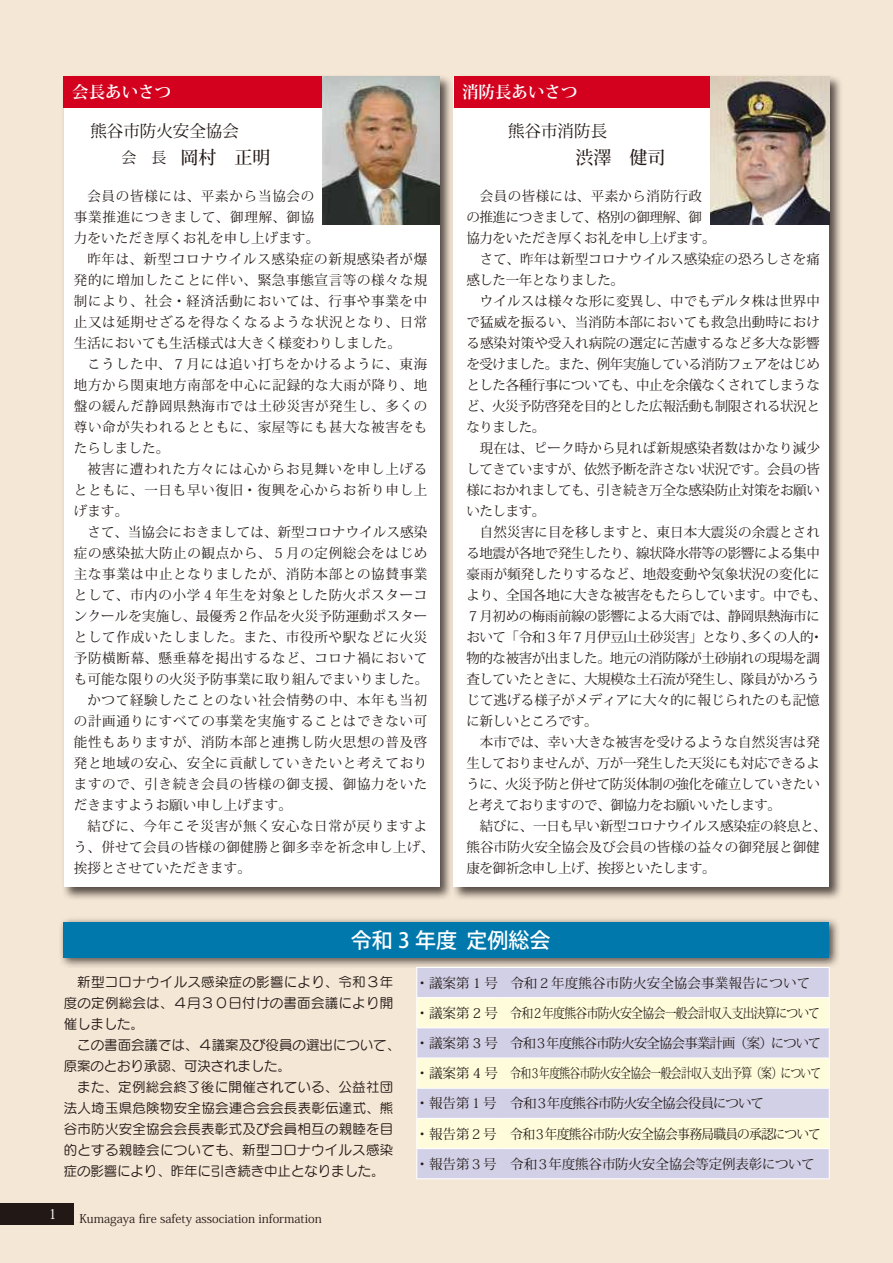
<style>
.page{position:relative;width:893px;height:1263px;background:#f4e7d6}
.page>*{position:absolute;margin:0;border:0;box-sizing:border-box;transform-origin:0 0}
.t1{font:500 21px "Koz Go Pro";color:#fff}
.t2{font:500 18px "Koz Min Pro";color:#221815}
.t3{font:16.5px "Koz Min Pro";color:#221815}
.t4{font:700 16.5px "Koz Min Pro";color:#fff}
.t5{font:13.8px "Koz Min Pro";color:#fff}
.t6{font:13.5px "Koz Min Pro";letter-spacing:.01em;color:#221815}
.t7{font:13.5px "Koz Min Pro";letter-spacing:-.03em;color:#221815}
.t8{font:13.5px "Koz Min Pro";letter-spacing:.05em;color:#221815}
.t9{font:13.5px "Koz Min Pro";letter-spacing:.055em;color:#221815}
.t10{font:13.5px/21px "Seurat Pro M";letter-spacing:-.005em;color:#221815;text-align:justify}
.t11{font:13.5px "Koz Min Pro";letter-spacing:-.05em;color:#221815}
.t12{font:13.5px "Koz Min Pro";letter-spacing:-.01em;color:#221815}
.t13{font:13.5px "Koz Min Pro";letter-spacing:.03em;color:#221815}
.t14{font:13.5px "Koz Min Pro";letter-spacing:.06em;color:#221815}
.t15{font:13.5px "Koz Min Pro";letter-spacing:.035em;color:#221815}
.t16{font:12px "Koz Min Pro";color:#221815}
.s1{font-weight:400;font-size:15px}
</style>
<div class="page">
<div style="left:62px;top:74px;width:392px;height:827px;background:#221815;opacity:.75"></div>
<div style="left:64px;top:77px;width:375px;height:810px;background:#fff"></div>
<div style="left:451px;top:74px;width:392px;height:827px;background:#221815;opacity:.75"></div>
<div style="left:454px;top:77px;width:375px;height:810px;background:#fff"></div>
<div style="left:64px;top:77px;width:259px;height:31px;background:#d3001e"></div>
<div style="left:454px;top:77px;width:256px;height:31px;background:#d3001e"></div>
<img style="left:323px;top:77px;width:116px;height:147px">
<img style="left:710px;top:77px;width:119px;height:147px">
<div style="left:59px;top:916px;width:781px;height:53px;background:#221815;opacity:.75"></div>
<div style="left:64px;top:922px;width:765px;height:35px;background:#0078ac"></div>
<div style="left:417px;top:968px;width:412px;height:210px;background:#d2d0e6"></div>
<svg style="left:417px;top:998px;width:412px;height:150px;background:#edeadf"></svg>
<hr style="left:416px;top:967px;width:86px;height:1px;background:#fff">
<hr style="left:502px;top:967px;width:328px;height:1px;background:#fff">
<hr style="left:416px;top:997px;width:86px;height:1px;background:#fff">
<hr style="left:502px;top:997px;width:328px;height:1px;background:#fff">
<hr style="left:416px;top:1027px;width:86px;height:1px;background:#fff">
<svg style="left:416px;top:968px;width:1px;height:89px"></svg>
<hr style="left:502px;top:1027px;width:328px;height:1px;background:#fff">
<svg style="left:829px;top:968px;width:1px;height:89px"></svg>
<hr style="left:416px;top:1057px;width:86px;height:1px;background:#fff">
<hr style="left:416px;top:1058px;width:1px;height:30px;background:#fff">
<hr style="left:502px;top:1057px;width:328px;height:1px;background:#fff">
<hr style="left:829px;top:1058px;width:1px;height:30px;background:#fff">
<hr style="left:416px;top:1088px;width:86px;height:1px;background:#fff">
<hr style="left:502px;top:1088px;width:328px;height:1px;background:#fff">
<hr style="left:416px;top:1118px;width:86px;height:1px;background:#fff">
<hr style="left:502px;top:1118px;width:328px;height:1px;background:#fff">
<hr style="left:416px;top:1148px;width:86px;height:1px;background:#fff">
<svg style="left:416px;top:1089px;width:1px;height:89px"></svg>
<hr style="left:502px;top:1148px;width:328px;height:1px;background:#fff">
<svg style="left:829px;top:1089px;width:1px;height:89px"></svg>
<hr style="left:416px;top:1178px;width:86px;height:1px;background:#fff">
<hr style="left:502px;top:1178px;width:328px;height:1px;background:#fff">
<div style="left:0;top:1203px;width:74px;height:22px;background:#221815"></div>
<p class="t4" style="left:72px;top:80px;width:101px">会長あいさつ</p>
<p class="t4" style="left:462px;top:80px;width:117px">消防長あいさつ</p>
<p class="t3" style="left:90px;top:119px;width:150px">熊谷市防火安全協会</p>
<h2 class="t2" style="left:122px;top:144px;width:150px"><span class="s1">会　長</span> 岡村　正明</h2>
<p class="t3" style="left:508px;top:119px;width:100px">熊谷市消防長</p>
<h2 class="t2" style="left:575px;top:144px;width:91px">渋澤　健司</h2>
<p class="t14" style="left:87px;top:186px;width:229px">会員の皆様には、平素から当協会の</p>
<p class="t9" style="left:74px;top:207px;width:242px">事業推進につきまして、御理解、御協</p>
<p class="t6" style="left:74px;top:228px;width:247px">力をいただき厚くお礼を申し上げます。</p>
<p class="t9" style="left:87px;top:249px;width:341px">昨年は、新型コロナウイルス感染症の新規感染者が爆</p>
<p class="t8" style="left:74px;top:270px;width:355px">発的に増加したことに伴い、緊急事態宣言等の様々な規</p>
<p class="t9" style="left:74px;top:291px;width:355px">制により、社会・経済活動においては、行事や事業を中</p>
<p class="t8" style="left:74px;top:312px;width:355px">止又は延期せざるを得なくなるような状況となり、日常</p>
<p class="t6" style="left:74px;top:333px;width:329px">生活においても生活様式は大きく様変わりしました。</p>
<p class="t9" style="left:87px;top:354px;width:341px">こうした中、７月には追い打ちをかけるように、東海</p>
<p class="t8" style="left:74px;top:375px;width:355px">地方から関東地方南部を中心に記録的な大雨が降り、地</p>
<p class="t8" style="left:74px;top:396px;width:355px">盤の緩んだ静岡県熱海市では土砂災害が発生し、多くの</p>
<p class="t8" style="left:74px;top:417px;width:355px">尊い命が失われるとともに、家屋等にも甚大な被害をも</p>
<p class="t6" style="left:74px;top:438px;width:97px">たらしました。</p>
<p class="t8" style="left:87px;top:459px;width:341px">被害に遭われた方々には心からお見舞いを申し上げる</p>
<p class="t9" style="left:74px;top:480px;width:355px">とともに、一日も早い復旧・復興を心からお祈り申し上</p>
<p class="t6" style="left:74px;top:501px;width:56px">げます。</p>
<p class="t6" style="left:87px;top:522px;width:341px">さて、当協会におきましては、新型コロナウイルス感染</p>
<p class="t8" style="left:74px;top:543px;width:355px">症の感染拡大防止の観点から、５月の定例総会をはじめ</p>
<p class="t8" style="left:74px;top:564px;width:355px">主な事業は中止となりましたが、消防本部との協賛事業</p>
<p class="t8" style="left:74px;top:585px;width:355px">として、市内の小学４年生を対象とした防火ポスターコ</p>
<p class="t6" style="left:74px;top:606px;width:355px">ンクールを実施し、最優秀２作品を火災予防運動ポスター</p>
<p class="t9" style="left:74px;top:627px;width:355px">として作成いたしました。また、市役所や駅などに火災</p>
<p class="t9" style="left:74px;top:648px;width:355px">予防横断幕、懸垂幕を掲出するなど、コロナ禍において</p>
<p class="t6" style="left:74px;top:669px;width:356px">も可能な限りの火災予防事業に取り組んでまいりました。</p>
<p class="t9" style="left:87px;top:690px;width:341px">かつて経験したことのない社会情勢の中、本年も当初</p>
<p class="t8" style="left:74px;top:711px;width:355px">の計画通りにすべての事業を実施することはできない可</p>
<p class="t8" style="left:74px;top:732px;width:355px">能性もありますが、消防本部と連携し防火思想の普及啓</p>
<p class="t8" style="left:74px;top:753px;width:355px">発と地域の安心、安全に貢献していきたいと考えており</p>
<p class="t9" style="left:74px;top:774px;width:355px">ますので、引き続き会員の皆様の御支援、御協力をいた</p>
<p class="t6" style="left:74px;top:795px;width:220px">だきますようお願い申し上げます。</p>
<p class="t9" style="left:87px;top:816px;width:341px">結びに、今年こそ災害が無く安心な日常が戻りますよ</p>
<p class="t13" style="left:74px;top:837px;width:362px">う、併せて会員の皆様の御健勝と御多幸を祈念申し上げ、</p>
<p class="t6" style="left:74px;top:858px;width:179px">挨拶とさせていただきます。</p>
<p class="t15" style="left:480px;top:186px;width:224px">会員の皆様には、平素から消防行政</p>
<p class="t7" style="left:466px;top:207px;width:237px">の推進につきまして、格別の御理解、御</p>
<p class="t7" style="left:466px;top:228px;width:251px">協力をいただき厚くお礼を申し上げます。</p>
<p class="t6" style="left:480px;top:249px;width:341px">さて、昨年は新型コロナウイルス感染症の恐ろしさを痛</p>
<p class="t7" style="left:466px;top:270px;width:159px">感した一年となりました。</p>
<p class="t6" style="left:480px;top:291px;width:341px">ウイルスは様々な形に変異し、中でもデルタ株は世界中</p>
<p class="t6" style="left:466px;top:312px;width:355px">で猛威を振るい、当消防本部においても救急出動時におけ</p>
<p class="t6" style="left:466px;top:333px;width:355px">る感染対策や受入れ病院の選定に苦慮するなど多大な影響</p>
<p class="t7" style="left:466px;top:354px;width:355px">を受けました。また、例年実施している消防フェアをはじめ</p>
<p class="t7" style="left:466px;top:375px;width:355px">とした各種行事についても、中止を余儀なくされてしまうな</p>
<p class="t7" style="left:466px;top:396px;width:355px">ど、火災予防啓発を目的とした広報活動も制限される状況と</p>
<p class="t6" style="left:466px;top:417px;width:80px">なりました。</p>
<p class="t6" style="left:480px;top:438px;width:341px">現在は、ピーク時から見れば新規感染者数はかなり減少</p>
<p class="t7" style="left:466px;top:459px;width:355px">してきていますが、依然予断を許さない状況です。会員の皆</p>
<p class="t7" style="left:466px;top:480px;width:355px">様におかれましても、引き続き万全な感染防止対策をお願い</p>
<p class="t6" style="left:466px;top:501px;width:80px">いたします。</p>
<p class="t6" style="left:480px;top:522px;width:341px">自然災害に目を移しますと、東日本大震災の余震とされ</p>
<p class="t7" style="left:466px;top:543px;width:355px">る地震が各地で発生したり、線状降水帯等の影響による集中</p>
<p class="t6" style="left:466px;top:564px;width:355px">豪雨が頻発したりするなど、地殻変動や気象状況の変化に</p>
<p class="t12" style="left:466px;top:585px;width:362px">より、全国各地に大きな被害をもたらしています。中でも、</p>
<p class="t7" style="left:466px;top:606px;width:355px">７月初めの梅雨前線の影響による大雨では、静岡県熱海市に</p>
<p class="t7" style="left:466px;top:627px;width:358px">おいて「令和３年７月伊豆山土砂災害」となり、多くの人的・</p>
<p class="t7" style="left:466px;top:648px;width:355px">物的な被害が出ました。地元の消防隊が土砂崩れの現場を調</p>
<p class="t7" style="left:466px;top:669px;width:355px">査していたときに、大規模な土石流が発生し、隊員がかろう</p>
<p class="t6" style="left:466px;top:690px;width:355px">じて逃げる様子がメディアに大々的に報じられたのも記憶</p>
<p class="t7" style="left:466px;top:711px;width:133px">に新しいところです。</p>
<p class="t6" style="left:480px;top:732px;width:341px">本市では、幸い大きな被害を受けるような自然災害は発</p>
<p class="t7" style="left:466px;top:753px;width:355px">生しておりませんが、万が一発生した天災にも対応できるよ</p>
<p class="t7" style="left:466px;top:774px;width:355px">うに、火災予防と併せて防災体制の強化を確立していきたい</p>
<p class="t7" style="left:466px;top:795px;width:316px">と考えておりますので、御協力をお願いいたします。</p>
<p class="t12" style="left:480px;top:816px;width:348px">結びに、一日も早い新型コロナウイルス感染症の終息と、</p>
<p class="t6" style="left:466px;top:837px;width:355px">熊谷市防火安全協会及び会員の皆様の益々の御発展と御健</p>
<p class="t7" style="left:466px;top:858px;width:251px">康を御祈念申し上げ、挨拶といたします。</p>
<h1 class="t1" style="left:351px;top:926px;width:201px">令和 3 年度 定例総会</h1>
<p class="t10" style="left:64px;top:971px;width:331px;text-indent:14px">新型コロナウイルス感染症の影響により、令和３年度の定例総会は、４月３０日付けの書面会議により開催しました。</p>
<p class="t10" style="left:64px;top:1034px;width:338px;text-indent:14px">この書面会議では、４議案及び役員の選出について、原案のとおり承認、可決されました。</p>
<p class="t10" style="left:64px;top:1076px;width:331px;text-indent:14px">また、定例総会終了後に開催されている、公益社団法人埼玉県危険物安全協会連合会会長表彰伝達式、熊谷市防火安全協会会長表彰式及び会員相互の親睦を目的とする親睦会についても、新型コロナウイルス感染症の影響により、昨年に引き続き中止となりました。</p>
<p class="t6" style="left:415px;top:973px;width:396px">・議案第 1 号 令和２年度熊谷市防火安全協会事業報告について</p>
<p class="t11" style="left:415px;top:1003px;width:406px">・議案第 2 号 令和２年度熊谷市防火安全協会一般会計収入支出決算について</p>
<p class="t11" style="left:415px;top:1033px;width:407px">・議案第 3 号 令和３年度熊谷市防火安全協会事業計画（案）について</p>
<p class="t11" style="left:415px;top:1064px;width:407px">・議案第 4 号 令和３年度熊谷市防火安全協会一般会計収入支出予算（案）について</p>
<p class="t11" style="left:415px;top:1094px;width:350px">・報告第１号 令和３年度熊谷市防火安全協会役員について</p>
<p class="t11" style="left:415px;top:1124px;width:407px">・報告第２号 令和３年度熊谷市防火安全協会事務局職員の承認について</p>
<p class="t12" style="left:415px;top:1154px;width:400px">・報告第３号 令和３年度熊谷市防火安全協会等定例表彰について</p>
<p class="t5" style="left:48px;top:1204px;width:10px">1</p>
<p class="t16" style="left:79px;top:1210px;width:244px">Kumagaya fire safety association information</p>
</div>
